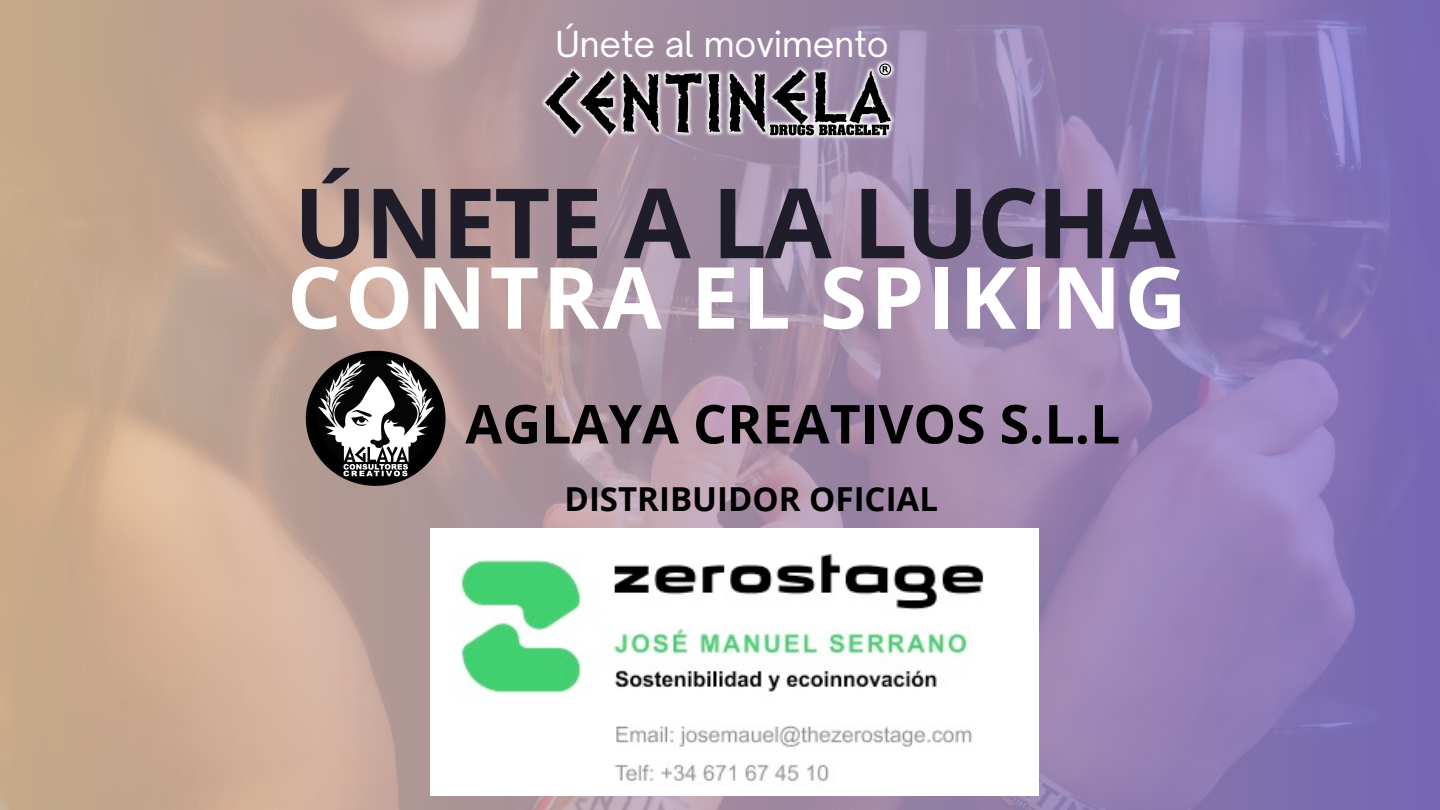
<style>
.page{position:relative;width:1440px;height:810px;background:#fff}
.page>*{position:absolute;margin:0;border:0;box-sizing:border-box;transform-origin:0 0}
.t1{font:700 97.1px "Open Sans";letter-spacing:-.02em;color:#1f1d2a}
.t2{font:700 85.7px "Open Sans";letter-spacing:.04em;color:#fff}
.t3{font:700 53.7px "Open Sans";color:#000}
.t4{font:34.3px "Open Sauce One";color:#fff}
.t5{font:700 33px "Open Sans";color:#000}
</style>
<div class="page">
<img style="left:0;top:0;width:1440px;height:810px">
<img style="left:297px;top:347px;width:152px;height:152px">
<div style="left:430px;top:528px;width:609px;height:268px;background:#fff"></div>
<img style="left:533px;top:57px;width:369px;height:83px">
<img style="left:460px;top:553px;width:524px;height:229px">
<p class="t4" style="left:555px;top:23px;width:335px">Únete al movimento</p>
<p class="t1" style="left:294px;top:155px;width:884px">ÚNETE A LA LUCHA</p>
<p class="t2" style="left:287px;top:237px;width:901px">CONTRA EL SPIKING</p>
<h1 class="t3" style="left:465px;top:386px;width:656px">AGLAYA CREATIVOS S.L.L</h1>
<h2 class="t5" style="left:565px;top:475px;width:375px">DISTRIBUIDOR OFICIAL</h2>
</div>
